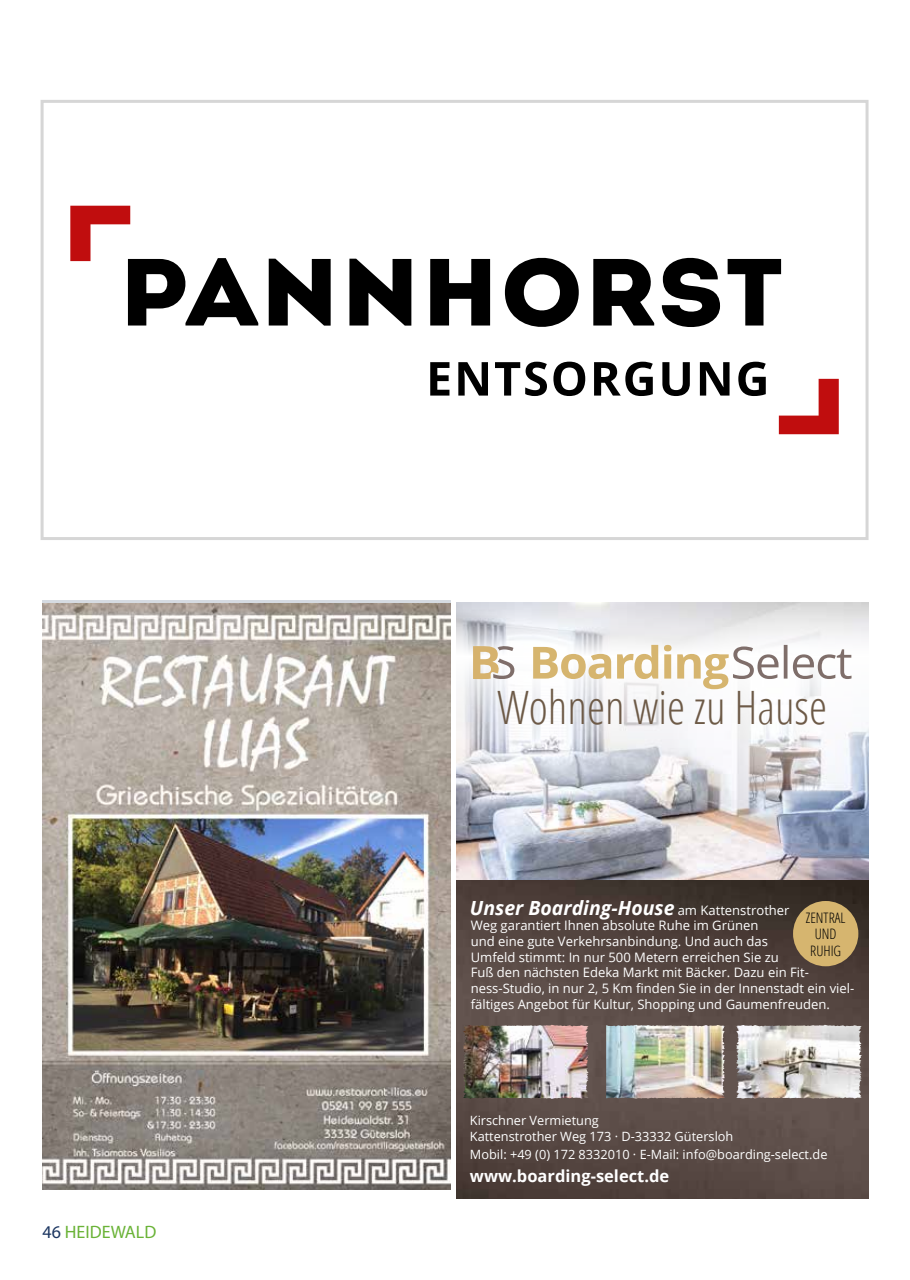
<style>
.page{position:relative;width:910px;height:1280px;background:#fff}
.page>*{position:absolute;margin:0;border:0;box-sizing:border-box;transform-origin:0 0}
.t1{font:300 condensed 46.05px "Open Sans";color:#6d5a47}
.t2{font:italic 700 19.5px "Open Sans";color:#fff}
.t3{font:18px "Myriad Pro";color:#6ab337}
.t4{font:700 16.5px "Open Sans";color:#fff}
.t5{font:300 condensed 14.4px/16.5px "Open Sans";color:#000;text-align:center}
.t6{font:13.05px/15.6px "Open Sans";color:#fff}
.t7{font:12.75px/16.5px "Open Sans";color:#fff}
.s1{color:#1c3661}
.s2{font-weight:400;font-style:normal;font-size:13.05px}
</style>
<div class="page">
<svg style="left:128px;top:257px;width:653px;height:70px"></svg>
<svg style="left:70px;top:206px;width:60px;height:55px"></svg>
<svg style="left:779px;top:379px;width:60px;height:55px"></svg>
<svg style="left:430px;top:362px;width:19px;height:34px"></svg>
<svg style="left:458px;top:362px;width:30px;height:34px"></svg>
<svg style="left:495px;top:362px;width:52px;height:34px"></svg>
<svg style="left:553px;top:362px;width:32px;height:34px"></svg>
<svg style="left:594px;top:362px;width:59px;height:34px"></svg>
<svg style="left:662px;top:362px;width:28px;height:34px"></svg>
<svg style="left:700px;top:362px;width:29px;height:34px"></svg>
<svg style="left:738px;top:362px;width:28px;height:34px"></svg>
<div style="left:41px;top:100px;width:827px;height:440px;border:3px solid #d6d6d6"></div>
<img style="left:43px;top:603px;width:408px;height:587px">
<img style="left:456px;top:807px;width:412px;height:73px">
<svg style="left:456px;top:656px;width:412px;height:151px"></svg>
<svg style="left:456px;top:603px;width:412px;height:53px"></svg>
<svg style="left:533px;top:645px;width:318px;height:44px"></svg>
<svg style="left:473px;top:645px;width:41px;height:35px"></svg>
<svg style="left:456px;top:880px;width:412px;height:318px;background:#685b55"></svg>
<div style="left:793px;top:901px;width:65px;height:65px;background:#d6b56f;border-radius:50%"></div>
<img style="left:606px;top:1025px;width:34px;height:74px">
<img style="left:492px;top:1025px;width:60px;height:1px">
<img style="left:765px;top:1025px;width:60px;height:1px">
<h3 class="t3" style="left:43px;top:1221px;width:115px"><span class="s1">46</span> HEIDEWALD</h3>
<h1 class="t1" style="left:497px;top:676px;width:331px">Wohnen wie zu Hause</h1>
<h2 class="t2" style="left:470px;top:894px;width:321px">Unser Boarding-House <span class="s2">am Kattenstrother</span></h2>
<p class="t6" style="left:471px;top:917px;width:385px">Weg garantiert Ihnen absolute Ruhe im Grünen<br>und eine gute Verkehrsanbindung. Und auch das<br>Umfeld stimmt: In nur 500 Metern erreichen Sie zu<br>Fuß den nächsten Edeka Markt mit Bäcker. Dazu ein Fit&shy;ness-Studio, in nur 2, 5 Km finden Sie in der Innenstadt ein viel&shy;fältiges Angebot für Kultur, Shopping und Gaumenfreuden.</p>
<p class="t5" style="left:806px;top:909px;width:41px">ZENTRAL<br>UND<br>RUHIG</p>
<p class="t7" style="left:470px;top:1112px;width:265px">Kirschner Vermietung<br>Kattenstrother Weg 173 · D-33332 Gütersloh</p>
<p class="t7" style="left:470px;top:1146px;width:359px">Mobil: +49 (0) 172 8332010 · E-Mail: info@boarding-select.de</p>
<p class="t4" style="left:470px;top:1164px;width:201px">www.boarding-select.de</p>
</div>
